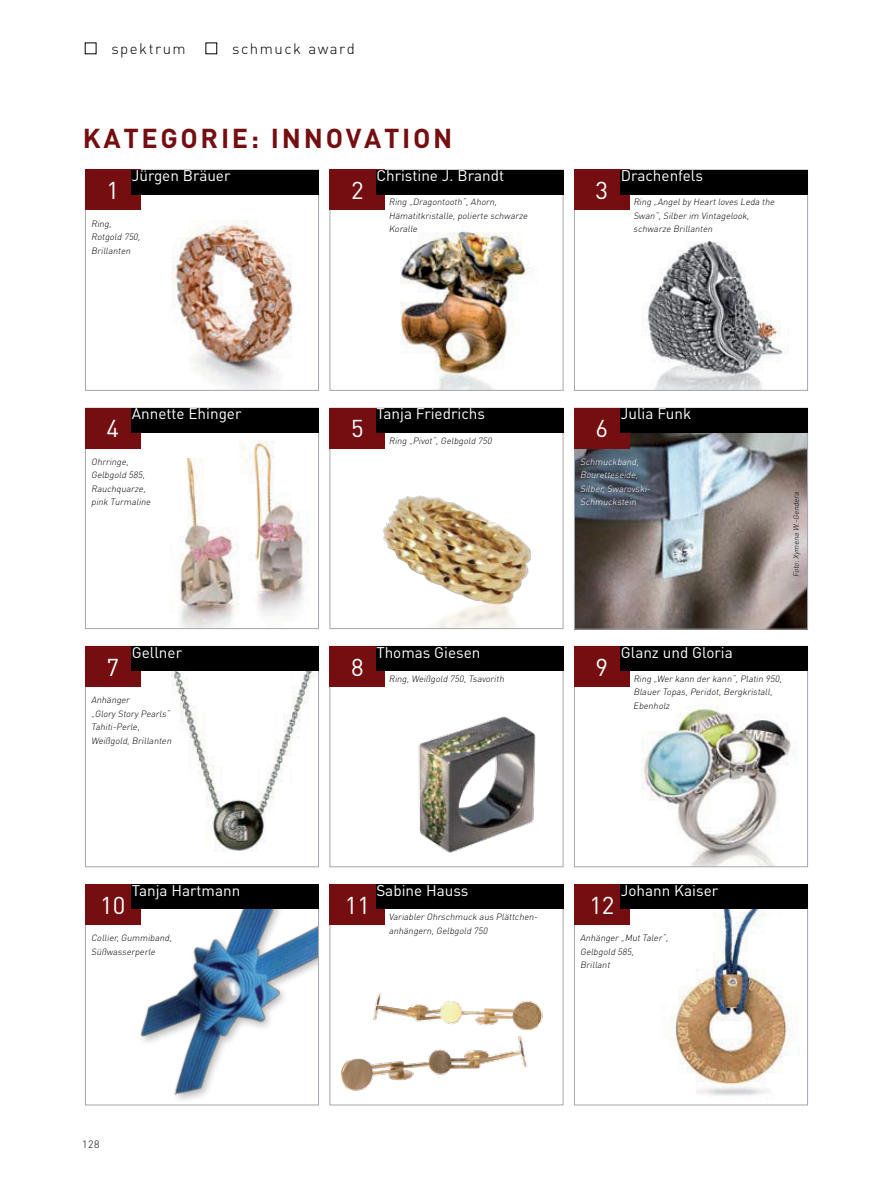
<style>
.page{position:relative;width:893px;height:1191px;background:#fff}
.page>*{position:absolute;margin:0;border:0;box-sizing:border-box;transform-origin:0 0}
.t1{font:700 27px "DIN Pro";letter-spacing:.1em;color:#740e10}
.t2{font:24.15px "DIN Pro";color:#fff}
.t3{font:15.3px "DIN Pro";color:#fff}
.t4{font:300 15px "DIN Pro";letter-spacing:.1em;color:#000}
.t5{font:300 10.5px "DIN Pro";color:#000}
.t6{font:italic 300 9px/13.5px "DIN Pro";color:#000}
.t7{font:italic 300 9px/13.5px "DIN Pro";color:#fff}
.t8{font:italic 300 7.5px "DIN Pro";color:#000}
</style>
<div class="page">
<img style="left:576px;top:686px;width:221px;height:179px">
<div style="left:574px;top:646px;width:234px;height:221px;border:1px solid #a3a7ae"></div>
<img style="left:102px;top:671px;width:212px;height:181px">
<div style="left:85px;top:646px;width:234px;height:221px;border:1px solid #a3a7ae"></div>
<img style="left:576px;top:432px;width:230px;height:195px">
<div style="left:574px;top:408px;width:234px;height:221px;border:1px solid #a3a7ae"></div>
<img style="left:332px;top:448px;width:199px;height:179px">
<div style="left:330px;top:408px;width:233px;height:221px;border:1px solid #a3a7ae"></div>
<img style="left:87px;top:432px;width:230px;height:195px">
<div style="left:85px;top:408px;width:234px;height:221px;border:1px solid #a3a7ae"></div>
<img style="left:633px;top:194px;width:164px;height:195px">
<div style="left:574px;top:170px;width:234px;height:221px;border:1px solid #a3a7ae"></div>
<img style="left:400px;top:230px;width:135px;height:159px">
<div style="left:330px;top:170px;width:233px;height:221px;border:1px solid #a3a7ae"></div>
<img style="left:341px;top:993px;width:202px;height:98px">
<div style="left:330px;top:884px;width:233px;height:221px;border:1px solid #a3a7ae"></div>
<img style="left:332px;top:686px;width:204px;height:167px">
<div style="left:330px;top:646px;width:233px;height:221px;border:1px solid #a3a7ae"></div>
<img style="left:140px;top:909px;width:177px;height:191px">
<div style="left:85px;top:884px;width:234px;height:221px;border:1px solid #a3a7ae"></div>
<img style="left:670px;top:909px;width:130px;height:187px">
<div style="left:574px;top:884px;width:234px;height:221px;border:1px solid #a3a7ae"></div>
<img style="left:141px;top:194px;width:176px;height:195px">
<div style="left:85px;top:170px;width:234px;height:221px;border:1px solid #a3a7ae"></div>
<div style="left:330px;top:408px;width:55px;height:40px;background:#740e10"></div>
<div style="left:85px;top:408px;width:56px;height:40px;background:#740e10"></div>
<div style="left:85px;top:646px;width:56px;height:40px;background:#740e10"></div>
<div style="left:85px;top:884px;width:56px;height:41px;background:#740e10"></div>
<div style="left:330px;top:646px;width:55px;height:40px;background:#740e10"></div>
<div style="left:330px;top:884px;width:55px;height:41px;background:#740e10"></div>
<div style="left:574px;top:170px;width:56px;height:40px;background:#740e10"></div>
<div style="left:574px;top:408px;width:56px;height:40px;background:#740e10"></div>
<div style="left:574px;top:646px;width:56px;height:40px;background:#740e10"></div>
<div style="left:574px;top:884px;width:56px;height:41px;background:#740e10"></div>
<div style="left:85px;top:170px;width:56px;height:40px;background:#740e10"></div>
<div style="left:330px;top:170px;width:55px;height:40px;background:#740e10"></div>
<div style="left:621px;top:646px;width:187px;height:25px;background:#000"></div>
<div style="left:132px;top:646px;width:187px;height:25px;background:#000"></div>
<div style="left:621px;top:408px;width:187px;height:24px;background:#000"></div>
<div style="left:376px;top:408px;width:187px;height:24px;background:#000"></div>
<div style="left:132px;top:408px;width:187px;height:24px;background:#000"></div>
<div style="left:621px;top:170px;width:187px;height:24px;background:#000"></div>
<div style="left:376px;top:170px;width:187px;height:24px;background:#000"></div>
<div style="left:376px;top:884px;width:187px;height:25px;background:#000"></div>
<div style="left:376px;top:646px;width:187px;height:25px;background:#000"></div>
<div style="left:132px;top:884px;width:187px;height:25px;background:#000"></div>
<div style="left:621px;top:884px;width:187px;height:25px;background:#000"></div>
<div style="left:132px;top:170px;width:187px;height:24px;background:#000"></div>
<h3 class="t4" style="left:111px;top:38px;width:76px">spektrum</h3>
<h3 class="t4" style="left:232px;top:38px;width:124px">schmuck award</h3>
<h1 class="t1" style="left:83px;top:120px;width:371px">KATEGORIE: INNOVATION</h1>
<h3 class="t3" style="left:132px;top:165px;width:100px">Jürgen Bräuer</h3>
<h2 class="t2" style="left:107px;top:174px;width:14px">1</h2>
<h2 class="t2" style="left:351px;top:174px;width:14px">2</h2>
<p class="t6" style="left:91px;top:216px;width:53px">Ring,<br>Rotgold 750,<br>Brillanten</p>
<h3 class="t3" style="left:376px;top:165px;width:129px">Christine J. Brandt</h3>
<h3 class="t3" style="left:621px;top:165px;width:84px">Drachenfels</h3>
<h2 class="t2" style="left:596px;top:174px;width:14px">3</h2>
<p class="t6" style="left:389px;top:195px;width:142px">Ring „Dragontooth“,Ahorn,<br>Hämatitkristalle,polierte schwarze<br>Koralle</p>
<p class="t6" style="left:633px;top:195px;width:145px">Ring „Angelby Heartloves Leda the<br>Swan“,Silberim Vintagelook, schwarze Brillanten</p>
<h2 class="t2" style="left:107px;top:412px;width:14px">4</h2>
<h3 class="t3" style="left:132px;top:403px;width:111px">Annette Ehinger</h3>
<h3 class="t3" style="left:376px;top:403px;width:110px">Tanja Friedrichs</h3>
<h3 class="t3" style="left:621px;top:403px;width:72px">Julia Funk</h3>
<h2 class="t2" style="left:351px;top:412px;width:14px">5</h2>
<h2 class="t2" style="left:596px;top:412px;width:14px">6</h2>
<p class="t6" style="left:389px;top:433px;width:106px">Ring „Pivot“,Gelbgold 750</p>
<p class="t6" style="left:91px;top:454px;width:63px">Ohrringe,<br>Gelbgold 585,<br>Rauchquarze, pink Turmaline</p>
<p class="t7" style="left:580px;top:454px;width:74px">Schmuckband,<br>Bouretteseide,<br>Silber,Swarovski-<br>Schmuckstein</p>
<p class="t8" style="left:791px;top:577px;width:88px;rotate:-90deg">Foto:Xymena W.-Gendera</p>
<h3 class="t3" style="left:132px;top:641px;width:52px">Gellner</h3>
<h3 class="t3" style="left:621px;top:641px;width:113px">Glanz und Gloria</h3>
<h3 class="t3" style="left:376px;top:641px;width:106px">Thomas Giesen</h3>
<h2 class="t2" style="left:351px;top:650px;width:14px">8</h2>
<h2 class="t2" style="left:596px;top:650px;width:14px">9</h2>
<h2 class="t2" style="left:107px;top:650px;width:14px">7</h2>
<p class="t6" style="left:633px;top:671px;width:152px">Ring „Werkann derkann“,Platin 950,<br>BlauerTopas,Peridot,Bergkristall,<br>Ebenholz</p>
<p class="t6" style="left:389px;top:671px;width:119px">Ring,Weißgold 750,Tsavorith</p>
<p class="t6" style="left:91px;top:692px;width:84px">Anhänger<br>„Glory Story Pearls“<br>Tahiti-Perle,<br>Weißgold,Brillanten</p>
<h3 class="t3" style="left:376px;top:880px;width:93px">Sabine Hauss</h3>
<h3 class="t3" style="left:132px;top:880px;width:110px">Tanja Hartmann</h3>
<h3 class="t3" style="left:621px;top:880px;width:99px">Johann Kaiser</h3>
<h2 class="t2" style="left:100px;top:888px;width:27px">10</h2>
<h2 class="t2" style="left:589px;top:888px;width:27px">12</h2>
<h2 class="t2" style="left:345px;top:888px;width:27px">11</h2>
<p class="t6" style="left:389px;top:909px;width:152px">VariablerOhrschmuck aus Plättchen&shy;anhängern,Gelbgold 750</p>
<p class="t6" style="left:91px;top:931px;width:84px">Collier,Gummiband,<br>Süßwasserperle</p>
<p class="t6" style="left:580px;top:931px;width:91px">Anhänger„MutTaler“,<br>Gelbgold 585,<br>Brillant</p>
<p class="t5" style="left:82px;top:1137px;width:19px">128</p>
</div>
